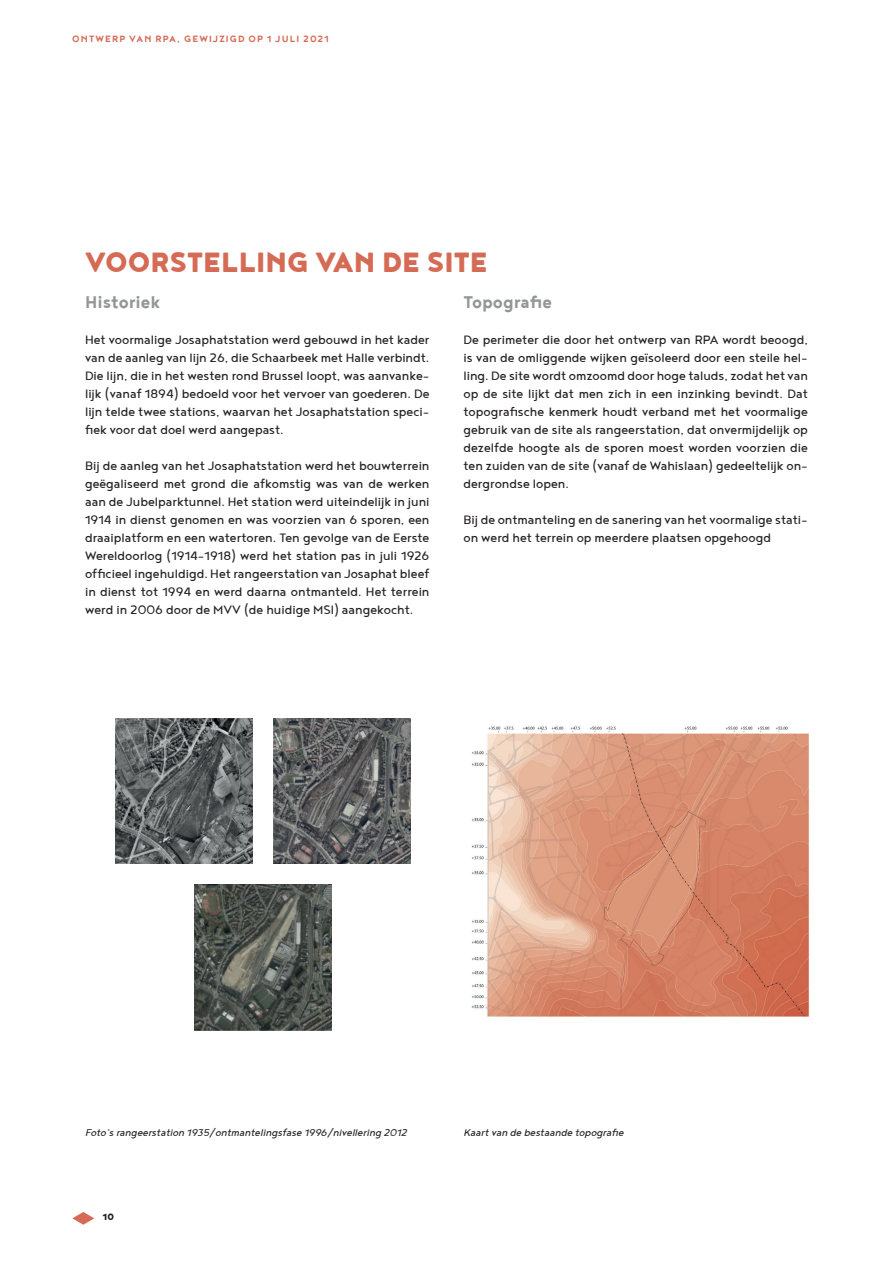
<style>
.page{position:relative;width:893px;height:1263px;background:#fff}
.page>*{position:absolute;margin:0;border:0;box-sizing:border-box;transform-origin:0 0}
.t1{font:900 34.5px "Noyh";color:#d56b54}
.t2{font:700 21px "Noyh";color:#939598}
.t3{font:15px/18px "Noyh";color:#231f20;text-align:justify}
.t4{font:italic 12px "Noyh";color:#231f20}
.t5{font:700 11.25px "Noyh";letter-spacing:.1em;color:#d56b54}
.t6{font:900 11.25px "Noyh";color:#231f20}
</style>
<div class="page">
<svg style="left:72px;top:1212px;width:22px;height:13px"></svg>
<img style="left:116px;top:718px;width:137px;height:146px">
<img style="left:274px;top:718px;width:137px;height:146px">
<img style="left:194px;top:885px;width:137px;height:145px">
<img style="left:471px;top:726px;width:338px;height:291px">
<p class="t5" style="left:72px;top:32px;width:258px">ONTWERP VAN RPA, GEWIJZIGD OP 1 JULI 2021</p>
<h1 class="t1" style="left:85px;top:241px;width:404px">VOORSTELLING VAN DE SITE</h1>
<h2 class="t2" style="left:85px;top:290px;width:76px">Historiek</h2>
<p class="t3" style="left:85px;top:330px;width:346px">Het voormalige Josaphatstation werd gebouwd in het kader van de aanleg van lijn 26, die Schaarbeek met Halle verbindt.<br>Die lijn, die in het westen rond Brussel loopt, was aanvanke&shy;lijk (vanaf 1894) bedoeld voor het vervoer van goederen. De lijn telde twee stations, waarvan het Josaphatstation speci&shy;fiek voor dat doel werd aangepast.</p>
<p class="t3" style="left:85px;top:456px;width:346px">Bij de aanleg van het Josaphatstation werd het bouwterrein geëgaliseerd met grond die afkomstig was van de werken aan de Jubelparktunnel. Het station werd uiteindelijk in juni 1914 in dienst genomen en was voorzien van 6 sporen, een draaiplatform en een watertoren. Ten gevolge van de Eerste Wereldoorlog (1914-1918) werd het station pas in juli 1926 officieel ingehuldigd. Het rangeerstation van Josaphat bleef in dienst tot 1994 en werd daarna ontmanteld. Het terrein werd in 2006 door de MVV (de huidige MSI) aangekocht.</p>
<h2 class="t2" style="left:463px;top:290px;width:90px">Topografie</h2>
<p class="t3" style="left:463px;top:330px;width:346px">De perimeter die door het ontwerp van RPA wordt beoogd, is van de omliggende wijken geïsoleerd door een steile hel&shy;ling. De site wordt omzoomd door hoge taluds, zodat het van op de site lijkt dat men zich in een inzinking bevindt. Dat topografische kenmerk houdt verband met het voormalige gebruik van de site als rangeerstation, dat onvermijdelijk op dezelfde hoogte als de sporen moest worden voorzien die ten zuiden van de site (vanaf de Wahislaan) gedeeltelijk on&shy;dergrondse lopen.</p>
<p class="t3" style="left:463px;top:510px;width:346px">Bij de ontmanteling en de sanering van het voormalige stati&shy;on werd het terrein op meerdere plaatsen opgehoogd</p>
<p class="t4" style="left:85px;top:1126px;width:326px">Foto’srangeerstation 1935/ontmantelingsfase 1996/nivellering 2012</p>
<p class="t4" style="left:463px;top:1126px;width:164px">Kaartvan de bestaande topografie</p>
<p class="t6" style="left:103px;top:1210px;width:13px">10</p>
</div>
